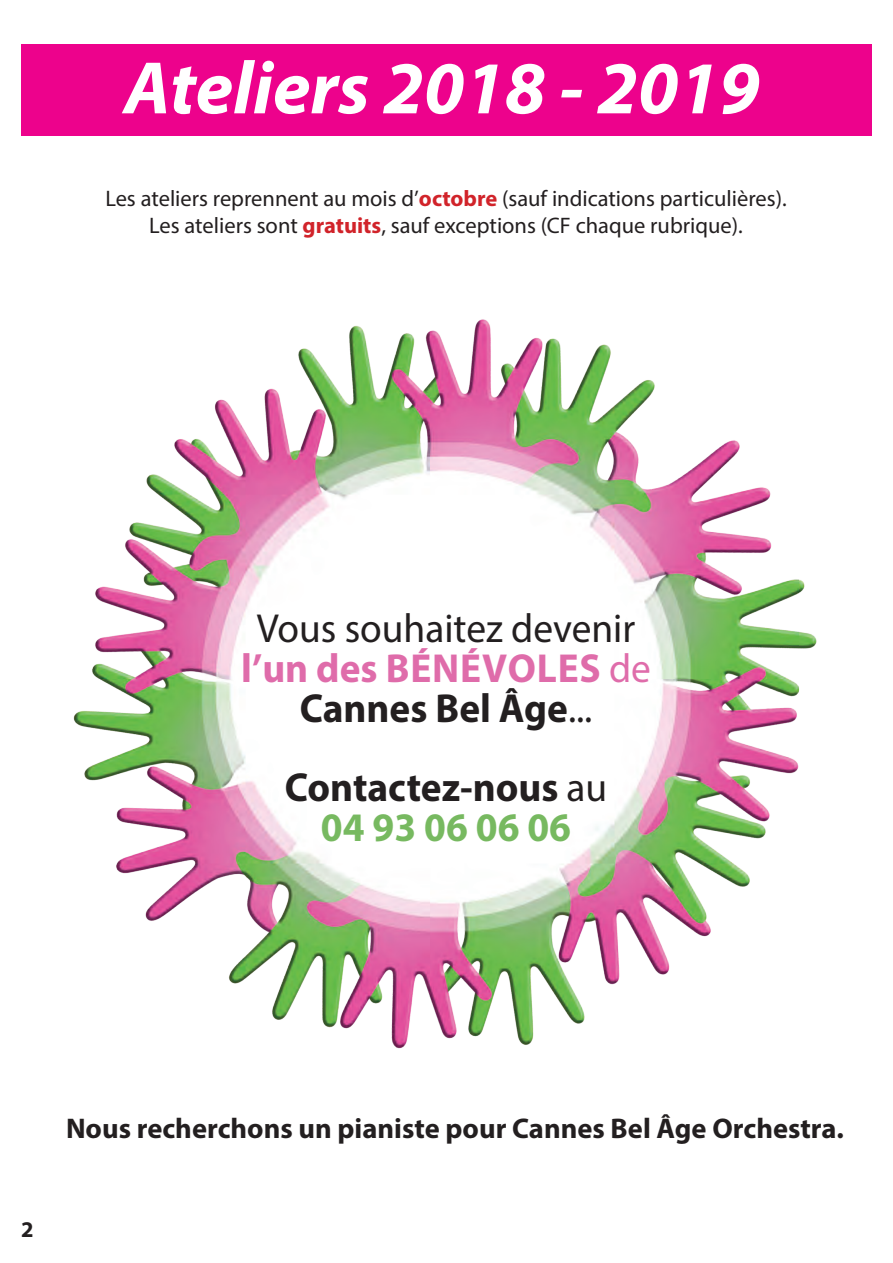
<style>
.page{position:relative;width:893px;height:1263px;background:#fff}
.page>*{position:absolute;margin:0;border:0;box-sizing:border-box;transform-origin:0 0}
.t1{font:italic 700 75px "Myriad Pro";color:#fff}
.t2{font:40.65px/39.9px "Myriad Pro";color:#231f20;text-align:center}
.t3{font:700 40.65px/39.9px "Myriad Pro";color:#231f20;text-align:center}
.t4{font:700 28.5px "Myriad Pro";color:#231f20}
.t5{font:22.5px/27px "Myriad Pro";color:#231f20;text-align:center}
.t6{font:700 22.5px "Myriad Pro";color:#231f20}
.s1{font-weight:700;color:#d1232a}
.s2{font-weight:700;color:#df6caa}
.s3{color:#df6caa}
.s4{font-weight:700}
.s5{font-weight:400}
.s6{color:#77b960}
</style>
<div class="page">
<div style="left:21px;top:44px;width:850px;height:91px;background:#ed028c"></div>
<img style="left:73px;top:319px;width:744px;height:730px">
<svg style="left:248px;top:610px;width:405px;height:123px"></svg>
<div style="left:568px;top:715px;width:8px;height:9px;border:3px solid #fff;border-radius:50%"></div>
<div style="left:576px;top:715px;width:8px;height:9px;border:3px solid #fff;border-radius:50%"></div>
<div style="left:585px;top:715px;width:8px;height:9px;border:3px solid #fff;border-radius:50%"></div>
<svg style="left:283px;top:770px;width:325px;height:75px"></svg>
<h1 class="t1" style="left:124px;top:39px;width:637px">Ateliers 2018 - 2019</h1>
<p class="t5" style="left:105px;top:185px;width:683px">Les ateliers reprennent au mois d’<span class="s1">octobre</span> (sauf indications particulières).<br>Les ateliers sont <span class="s1">gratuits</span>, sauf exceptions (CF chaque rubrique).</p>
<h2 class="t2" style="left:241px;top:607px;width:411px">Vous souhaitez devenir <span class="s2">l’un des BÉNÉVOLES</span> <span class="s3">de<br></span><span class="s4">Cannes Bel Âge</span>...</h2>
<h2 class="t3" style="left:285px;top:766px;width:324px">Contactez-nous <span class="s5">au<br></span><span class="s6">04 93 06 06 06</span></h2>
<p class="t6" style="left:21px;top:1215px;width:14px">2</p>
<p class="t4" style="left:66px;top:1109px;width:779px">Nous recherchons un pianiste pour Cannes Bel Âge Orchestra.</p>
</div>
